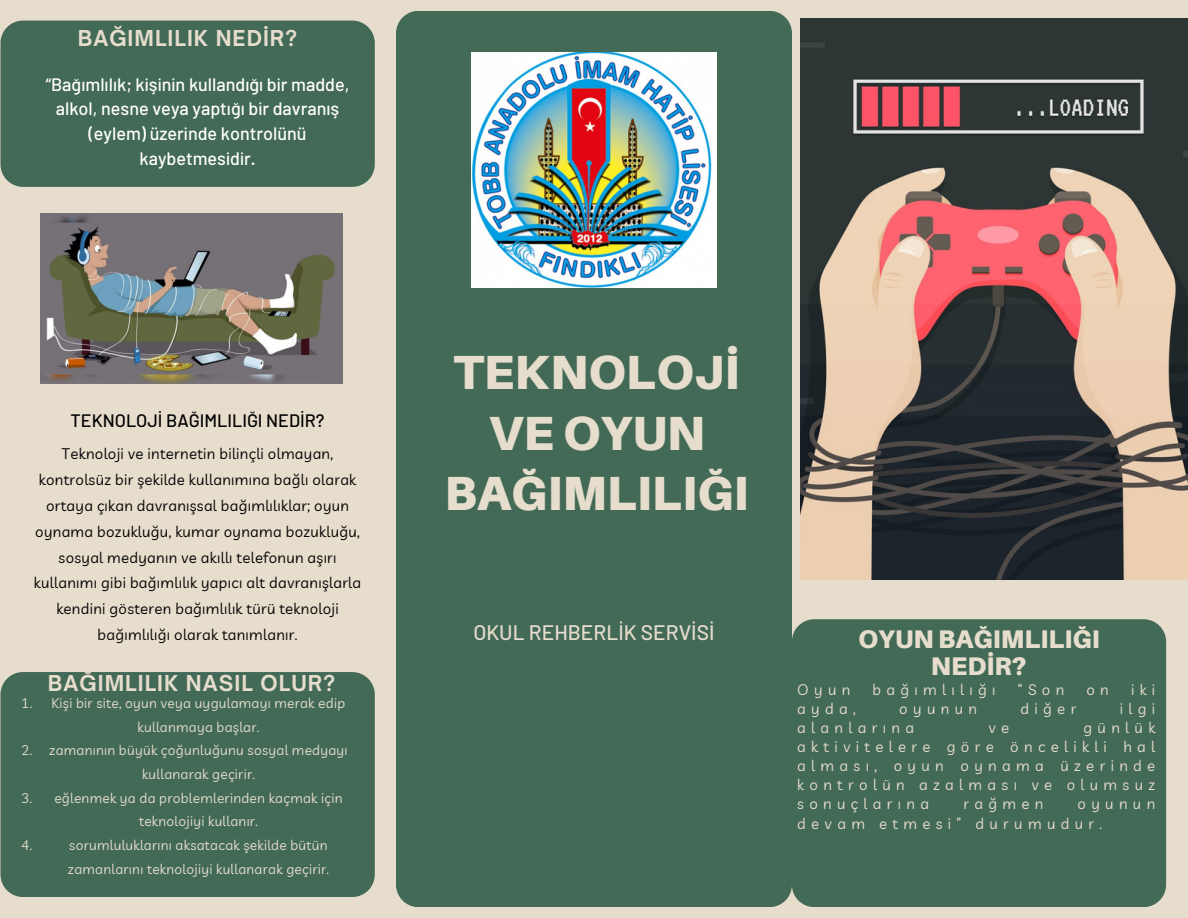
<style>
.page{position:relative;width:1188px;height:918px;background:#e6ddcc}
.page>*{position:absolute;margin:0;border:0;box-sizing:border-box;transform-origin:0 0}
.t1{font:900 48px/60.6px "Aileron";color:#e6ddcc;text-align:center}
.t2{font:900 25.5px/27px "Aileron";color:#e6ddcc;text-align:center}
.t3{font:700 21px "Open Sauce One";letter-spacing:.05em;color:#e6ddcc}
.t4{font:500 21px "Barlow";color:#e6ddcc}
.t5{font:500 18px/24.8px "Barlow";color:#fff;text-align:center}
.t6{font:500 18px "Barlow";color:#000}
.t7{font:15px/25.8px "Livvic";letter-spacing:.02em;color:#000;text-align:center}
.t8{font:15px/19.2px "Livvic";letter-spacing:.355em;color:#e6ddcc;text-align:justify}
.t9{font:13.65px/23.7px "Livvic";letter-spacing:.02em;color:#e6ddcc;text-align:center}
</style>
<div class="page">
<div style="left:396px;top:11px;width:396px;height:895px;background:#436957;border-radius:22px"></div>
<div style="left:792px;top:619px;width:374px;height:288px;background:#436957;border-radius:22px"></div>
<div style="left:0;top:672px;width:375px;height:225px;background:#436957;border-radius:22px"></div>
<div style="left:0;top:21px;width:375px;height:166px;background:#436957;border-radius:23px"></div>
<img style="left:471px;top:52px;width:246px;height:236px">
<img style="left:40px;top:214px;width:303px;height:170px">
<img style="left:801px;top:19px;width:387px;height:560px">
<p class="t3" style="left:78px;top:25px;width:221px">BAĞIMLILIK NEDİR?</p>
<p class="t5" style="left:46px;top:71px;width:305px">“Bağımlılık; kişinin kullandığı bir madde, alkol, nesne veya yaptığı bir davranış (eylem) üzerinde kontrolünü kaybetmesidir.</p>
<p class="t6" style="left:71px;top:409px;width:255px">TEKNOLOJİ BAĞIMLILIĞI NEDİR?</p>
<p class="t7" style="left:34px;top:441px;width:329px">Teknoloji ve internetin bilinçli olmayan, kontrolsüz bir şekilde kullanımına bağlı olarak ortaya çıkan davranışsal bağımlılıklar; oyun oynama bozukluğu, kumar oynama bozukluğu, sosyal medyanın ve akıllı telefonun aşırı kullanımı gibi bağımlılık yapıcı alt davranışlarla kendini gösteren bağımlılık türü teknoloji bağımlılığı olarak tanımlanır.</p>
<p class="t9" style="left:21px;top:691px;width:12px">1.</p>
<p class="t3" style="left:48px;top:670px;width:289px">BAĞIMLILIK NASIL OLUR?</p>
<h3 class="t9" style="left:52px;top:691px;width:295px">Kişi bir site, oyun veya uygulamayı merak edip kullanmaya başlar.</h3>
<p class="t9" style="left:21px;top:738px;width:12px">2.</p>
<p class="t9" style="left:49px;top:738px;width:300px">zamanının büyük çoğunluğunu sosyal medyayı kullanarak geçirir.</p>
<p class="t9" style="left:21px;top:786px;width:12px">3.</p>
<p class="t9" style="left:54px;top:786px;width:290px">eğlenmek ya da problemlerinden kaçmak için teknolojiyi kullanır.</p>
<p class="t9" style="left:21px;top:833px;width:12px">4.</p>
<p class="t9" style="left:68px;top:833px;width:263px;text-align:left">sorumluluklarını aksatacak şekilde bütün zamanlarını teknolojiyi kullanarak geçirir.</p>
<h1 class="t1" style="left:444px;top:341px;width:306px">TEKNOLOJİ<br>VE OYUN<br>BAĞIMLILIĞI</h1>
<h3 class="t4" style="left:473px;top:619px;width:243px">OKUL REHBERLİK SERVİSİ</h3>
<h2 class="t2" style="left:858px;top:625px;width:243px">OYUN BAĞIMLILIĞI<br>NEDİR?</h2>
<h4 class="t8" style="left:797px;top:679px;width:55px">Oyun</h4>
<h4 class="t8" style="left:873px;top:679px;width:125px">bağımlılığı</h4>
<h4 class="t8" style="left:1018px;top:679px;width:48px">“Son</h4>
<h4 class="t8" style="left:1086px;top:679px;width:24px">o n</h4>
<h4 class="t8" style="left:1131px;top:679px;width:24px">iki</h4>
<h4 class="t8" style="left:797px;top:699px;width:60px">ayda,</h4>
<h4 class="t8" style="left:899px;top:699px;width:79px">oyunun</h4>
<h4 class="t8" style="left:1021px;top:699px;width:57px">di ğer</h4>
<h4 class="t8" style="left:1120px;top:699px;width:35px">i lgi</h4>
<h4 class="t8" style="left:797px;top:718px;width:118px">alanlarına</h4>
<h4 class="t8" style="left:988px;top:718px;width:22px">v e</h4>
<h4 class="t8" style="left:797px;top:718px;width:360px;text-indent:286px">günlük akti vi telere göre önceli kli hal alması, oyun oynama üzeri nde kontrolün azalması ve olumsuz sonuçlarına</h4>
<h4 class="t8" style="left:963px;top:794px;width:81px">rağmen</h4>
<h4 class="t8" style="left:797px;top:794px;width:360px;text-indent:280px">oyunun devam etmesi ” durumudur.</h4>
</div>
